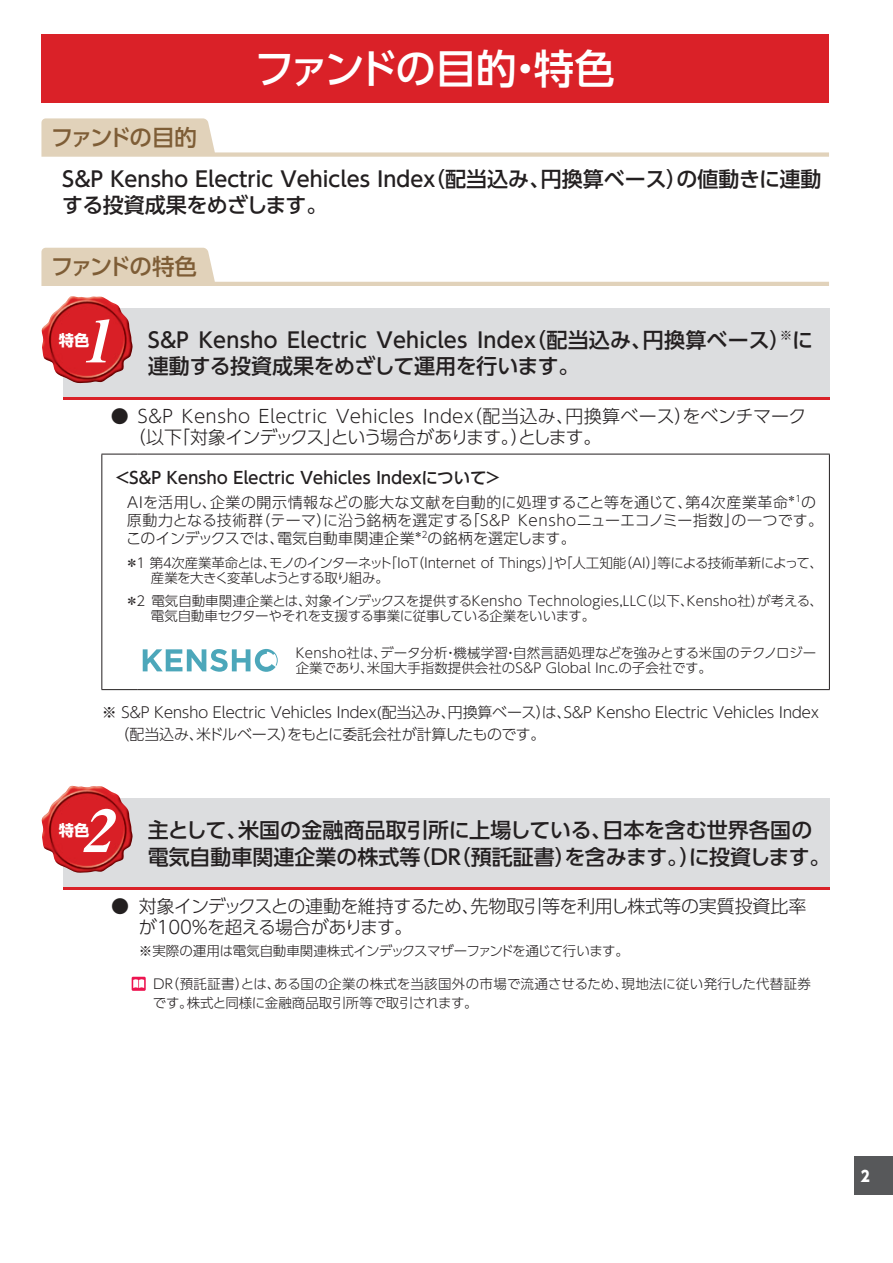
<style>
.page{position:relative;width:893px;height:1263px;background:#fff}
.page>*{position:absolute;margin:0;border:0;box-sizing:border-box;transform-origin:0 0}
.t1{font:italic 58.5px "Midashi Min Pr 5 MA31";color:#fff;scale:1.04 1}
.t2{font:500 40.5px "UD Shin Go Pro";letter-spacing:-.06em;color:#fff}
.t3{font:500 22.5px "UD Shin Go Pro";letter-spacing:-.095em;color:#7e5d36}
.t4{font:500 21px/27px "UD Shin Go Pro";color:#231f20}
.t5{font:500 21px/25.5px "UD Shin Go Pro";letter-spacing:-.055em;color:#231f20}
.t6{font:500 21px/25.5px "UD Shin Go Pro";letter-spacing:-.085em;color:#231f20}
.t7{font:300 18px/21px "UD Shin Go Pro";letter-spacing:-.095em;color:#231f20}
.t8{font:300 18px/21px "UD Shin Go Pro";letter-spacing:-.02em;color:#231f20}
.t9{font:500 16.5px "UD Shin Go Pro";letter-spacing:-.44em;color:#231f20}
.t10{font:700 15.3px "UD Shin Go Pro";color:#fff}
.t11{font:300 15px/18px "UD Shin Go Pro";letter-spacing:.01em;color:#231f20}
.t12{font:300 15px/22.5px "UD Shin Go Pro";letter-spacing:-.37em;color:#231f20}
.t13{font:800 15px "UD Shin Go Pro";color:#fff;scale:.9 1}
.t14{font:300 13.5px/15px "UD Shin Go Pro";letter-spacing:-.01em;color:#231f20}
.t15{font:300 13.5px/15px "UD Shin Go Pro";letter-spacing:-.04em;color:#231f20}
</style>
<div class="page">
<div style="left:855px;top:1157px;width:38px;height:38px;background:#57585a"></div>
<div style="left:41px;top:35px;width:788px;height:68px;background:#da2128"></div>
<svg style="left:41px;top:118px;width:788px;height:39px"></svg>
<svg style="left:41px;top:248px;width:788px;height:38px"></svg>
<div style="left:63px;top:309px;width:766px;height:91px;background:#dcdddf"></div>
<hr style="left:63px;top:397px;width:766px;height:3px;background:#da2128">
<img style="left:41px;top:296px;width:92px;height:87px">
<hr style="left:101px;top:454px;width:37px;height:1px;background:#231f20">
<hr style="left:101px;top:454px;width:1px;height:235px;background:#231f20">
<hr style="left:138px;top:454px;width:692px;height:1px;background:#231f20">
<hr style="left:829px;top:454px;width:1px;height:235px;background:#231f20">
<hr style="left:101px;top:689px;width:37px;height:1px;background:#231f20">
<hr style="left:138px;top:689px;width:692px;height:1px;background:#231f20">
<svg style="left:143px;top:649px;width:135px;height:23px"></svg>
<div style="left:63px;top:798px;width:766px;height:92px;background:#dcdddf"></div>
<hr style="left:63px;top:887px;width:766px;height:3px;background:#da2128">
<img style="left:41px;top:786px;width:92px;height:87px">
<svg style="left:132px;top:977px;width:14px;height:14px"></svg>
<svg style="left:133px;top:979px;width:11px;height:9px"></svg>
<h2 class="t2" style="left:254px;top:36px;width:362px">ファンドの目的・特色</h2>
<h3 class="t3" style="left:51px;top:119px;width:147px">ファンドの目的</h3>
<h3 class="t6" style="left:58px;top:166px;width:765px">Ｓ＆Ｐ Ｋｅｎｓｈｏ Ｅｌｅｃｔｒｉｃ Ｖｅｈｉｃｌｅｓ Ｉｎｄｅｘ（配当込み、円換算ベース）の値動きに連動する投資成果をめざします。</h3>
<h3 class="t3" style="left:51px;top:249px;width:148px">ファンドの特色</h3>
<h1 class="t1" style="left:80px;top:295px;width:49px">1</h1>
<h3 class="t5" style="left:143px;top:327px;width:671px">Ｓ＆Ｐ Ｋｅｎｓｈｏ Ｅｌｅｃｔｒｉｃ Ｖｅｈｉｃｌｅｓ Ｉｎｄｅｘ（配当込み、円換算ベース）<sup>※</sup> に連動する投資成果をめざして運用を行います。</h3>
<h3 class="t7" style="left:128px;top:405px;width:680px;text-indent:-17px">● Ｓ＆Ｐ Ｋｅｎｓｈｏ Ｅｌｅｃｔｒｉｃ Ｖｅｈｉｃｌｅｓ Ｉｎｄｅｘ（配当込み、円換算ベース）をベンチマーク（以下「対象インデックス」という場合があります。）とします。</h3>
<p class="t9" style="left:114px;top:464px;width:389px">＜Ｓ＆Ｐ Ｋｅｎｓｈｏ Ｅｌｅｃｔｒｉｃ Ｖｅｈｉｃｌｅｓ Ｉｎｄｅｘについて＞</p>
<p class="t11" style="left:125px;top:493px;width:699px">ＡＩを活用し、企業の開示情報などの膨大な文献を自動的に処理すること等を通じて、第４次産業革命<sup>＊１</sup>の原動力となる技術群（テーマ）に沿う銘柄を選定する「S&amp;P Kenshoニューエコノミー指数」の一つです。このインデックスでは、電気自動車関連企業<sup>＊２</sup>の銘柄を選定します。</p>
<p class="t15" style="left:151px;top:555px;width:673px;text-indent:-26px">＊１ 第４次産業革命とは、モノのインターネット「IoT（Internet of Things）」や「人工知能（ＡＩ）」等による技術革新によって、産業を大きく変革しようとする取り組み。</p>
<p class="t14" style="left:151px;top:592px;width:674px;text-indent:-26px">＊２ 電気自動車関連企業とは、対象インデックスを提供するKensho Technologies,LLC（以下、Kensho社）が考える、電気自動車セクターやそれを支援する事業に従事している企業をいいます。</p>
<p class="t14" style="left:296px;top:645px;width:522px">Kensho社は、データ分析・機械学習・自然言語処理などを強みとする米国のテクノロジー企業であり、米国大手指数提供会社のS&amp;P Global Inc.の子会社です。</p>
<p class="t12" style="left:115px;top:700px;width:709px;text-indent:-13px">※ Ｓ＆Ｐ Ｋｅｎｓｈｏ Ｅｌｅｃｔｒｉｃ Ｖｅｈｉｃｌｅｓ Ｉｎｄｅｘ(配当込み､円換算ベース）は、Ｓ＆Ｐ Ｋｅｎｓｈｏ Ｅｌｅｃｔｒｉｃ Ｖｅｈｉｃｌｅｓ Ｉｎｄｅｘ（配当込み、米ドルベース）をもとに委託会社が計算したものです。</p>
<p class="t10" style="left:59px;top:328px;width:32px">特色</p>
<h1 class="t1" style="left:80px;top:785px;width:49px">2</h1>
<h3 class="t4" style="left:148px;top:816px;width:684px">主として、米国の金融商品取引所に上場している、日本を含む世界各国の電気自動車関連企業の株式等（ＤＲ（預託証書）を含みます。）に投資します。</h3>
<h3 class="t8" style="left:139px;top:895px;width:669px;text-indent:-28px">● 対象インデックスとの連動を維持するため、先物取引等を利用し株式等の実質投資比率が100％を超える場合があります。</h3>
<p class="t14" style="left:139px;top:942px;width:491px">※実際の運用は電気自動車関連株式インデックスマザーファンドを通じて行います。</p>
<p class="t14" style="left:152px;top:973px;width:660px;line-height:19.5px">ＤＲ（預託証書）とは、ある国の企業の株式を当該国外の市場で流通させるため、現地法に従い発行した代替証券です。株式と同様に金融商品取引所等で取引されます。</p>
<p class="t10" style="left:59px;top:817px;width:32px">特色</p>
<p class="t13" style="left:861px;top:1163px;width:11px">2</p>
</div>
